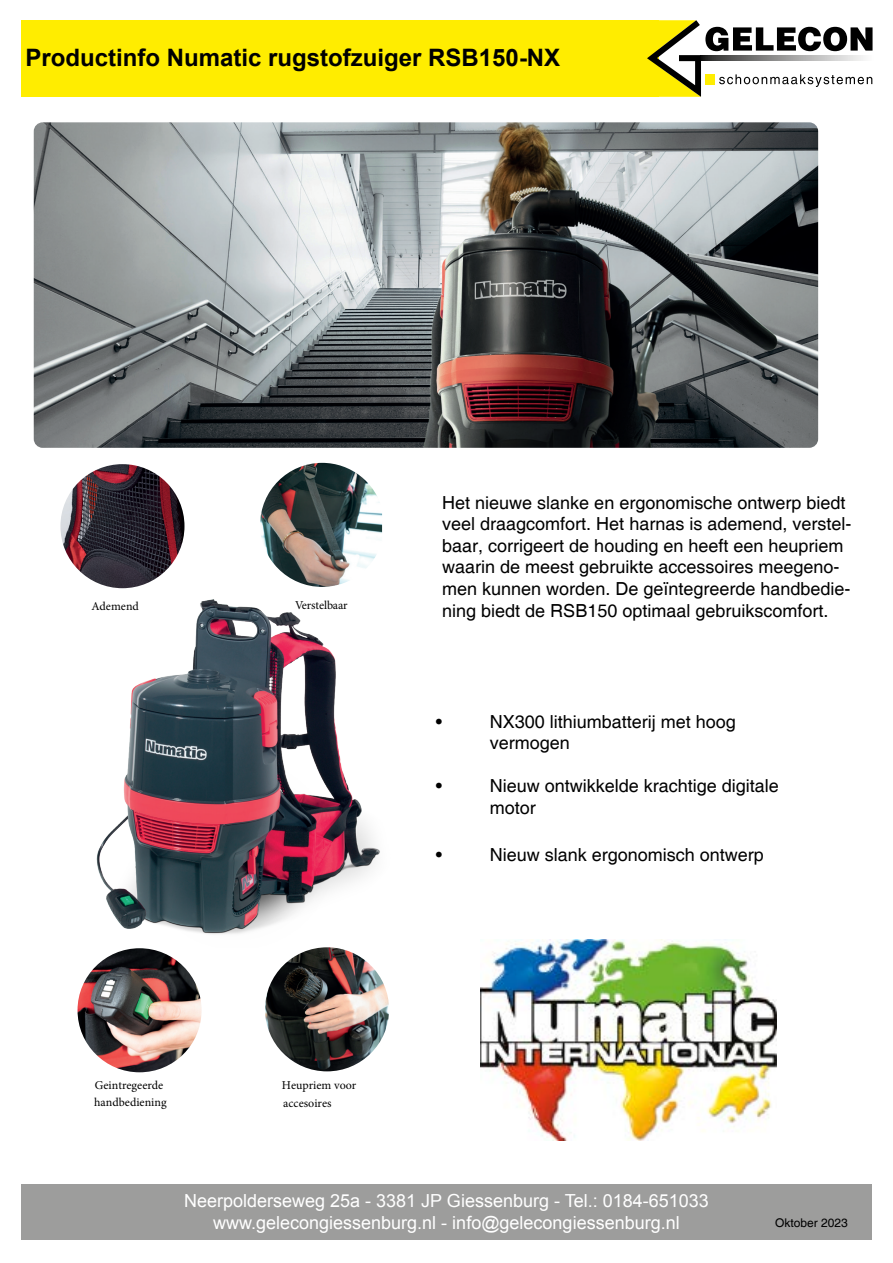
<style>
.page{position:relative;width:893px;height:1263px;background:#fff}
.page>*{position:absolute;margin:0;border:0;box-sizing:border-box;transform-origin:0 0}
.t1{font:700 24px "Arial";color:#000}
.t2{font:18px/21.6px "Helvetica";color:#000}
.t3{font:18px/21.6px "Arial";color:#fff;text-align:center}
.t4{font:12px/17.2px "Minion Pro";color:#000}
.t5{font:12px "Helvetica";color:#000}
</style>
<div class="page">
<div style="left:21px;top:20px;width:638px;height:77px;background:#ffed00"></div>
<svg style="left:647px;top:20px;width:225px;height:77px"></svg>
<svg style="left:700px;top:55px;width:172px;height:6px"></svg>
<div style="left:705px;top:74px;width:10px;height:10px;background:#ffed00"></div>
<div style="left:21px;top:1183px;width:851px;height:56px;background:#9d9d9c"></div>
<img style="left:96px;top:587px;width:284px;height:362px">
<img style="left:34px;top:122px;width:784px;height:326px">
<img style="left:480px;top:940px;width:296px;height:201px">
<img style="left:60px;top:464px;width:124px;height:124px;border-radius:62px">
<img style="left:260px;top:463px;width:122px;height:124px">
<img style="left:78px;top:948px;width:124px;height:124px;border-radius:62px">
<img style="left:265px;top:947px;width:124px;height:124px;border-radius:62px">
<h1 class="t1" style="left:26px;top:41px;width:536px">Productinfo Numatic rugstofzuiger RSB150-NX</h1>
<p class="t4" style="left:91px;top:597px;width:49px">Ademend</p>
<p class="t4" style="left:295px;top:597px;width:54px">Verstelbaar</p>
<p class="t2" style="left:442px;top:492px;width:411px">Het nieuwe slanke en ergonomische ontwerp biedt veel draagcomfort. Het harnas is ademend, verstel&shy;baar, corrigeert de houding en heeft een heupriem waarin de meest gebruikte accessoires meegeno&shy;men kunnen worden. De geïntegreerde handbedie&shy;ning biedt de RSB150 optimaal gebruikscomfort.</p>
<p class="t2" style="left:436px;top:711px;width:8px">•</p>
<p class="t2" style="left:490px;top:711px;width:248px">NX300 lithiumbatterij met hoog vermogen</p>
<p class="t2" style="left:436px;top:776px;width:8px">•</p>
<p class="t2" style="left:490px;top:776px;width:291px">Nieuw ontwikkelde krachtige digitale motor</p>
<p class="t2" style="left:436px;top:844px;width:8px">•</p>
<p class="t2" style="left:490px;top:844px;width:276px">Nieuw slank ergonomisch ontwerp</p>
<p class="t4" style="left:95px;top:1077px;width:70px">Geintregeerde</p>
<p class="t4" style="left:282px;top:1077px;width:76px">Heupriem voor accesoires</p>
<p class="t4" style="left:94px;top:1093px;width:74px">handbediening</p>
<p class="t3" style="left:184px;top:1190px;width:526px">Neerpolderseweg 25a - 3381 JP Giessenburg - Tel.: 0184-651033 www.gelecongiessenburg.nl - info@gelecongiessenburg.nl</p>
<p class="t5" style="left:775px;top:1216px;width:74px">Oktober 2023</p>
</div>
